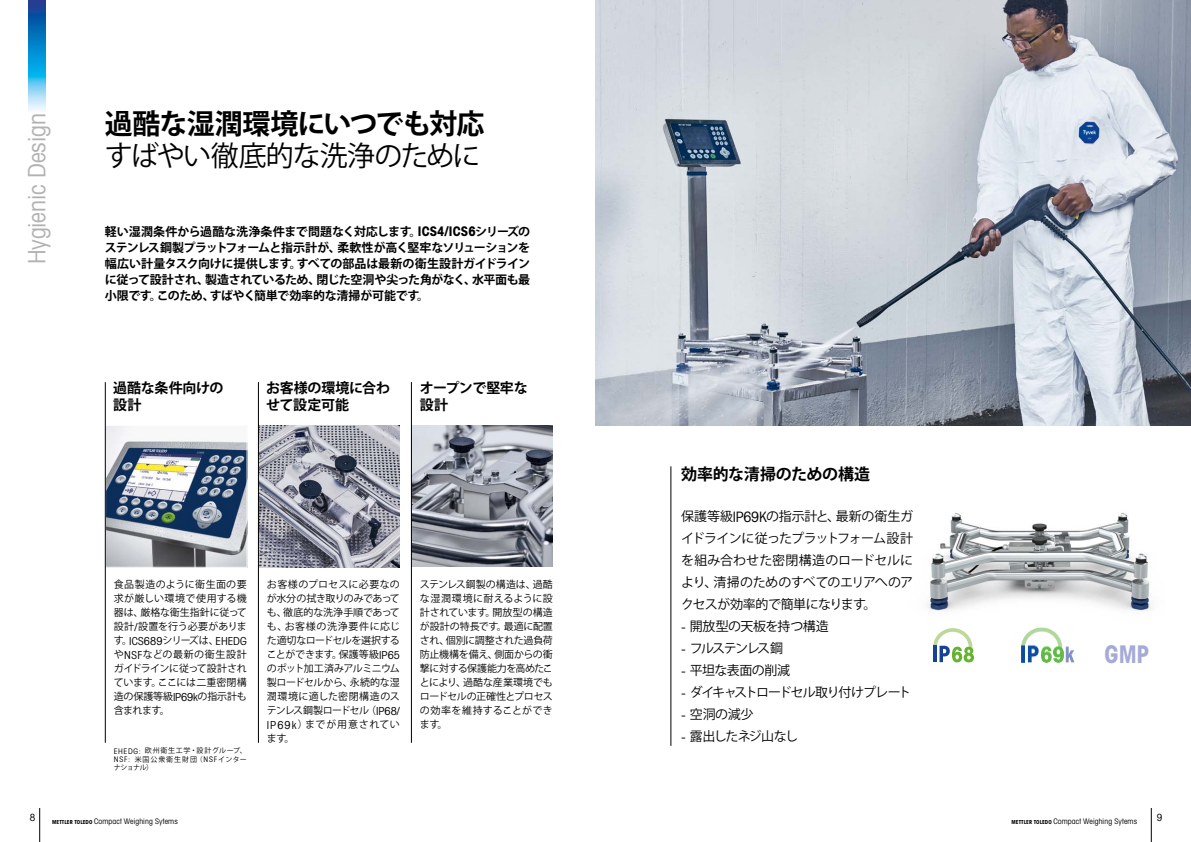
<style>
.page{position:relative;width:1191px;height:842px;background:#fff}
.page>*{position:absolute;margin:0;border:0;box-sizing:border-box;transform-origin:0 0}
.t1{font:700 28px "Koz Go Pro";letter-spacing:-.035em;color:#000}
.t2{font:28px "Koz Go Pro";letter-spacing:-.045em;color:#000}
.t3{font:24.4px "Avant Gardefor MT Bd";color:#a5abd6;scale:.95 1}
.t4{font:24px "Avant Gardefor MT Bk";letter-spacing:-.01em;color:#b3b2b2}
.t5{font:700 16px "Koz Go Pro";letter-spacing:-.02em;color:#000}
.t6{font:700 14px/17px "Koz Go Pro";letter-spacing:-.02em;color:#000}
.t7{font:13px/22px "Koz Go Pro";letter-spacing:-.045em;color:#000;text-align:justify}
.t8{font:13px "Koz Go Pro";letter-spacing:-.09em;color:#000}
.t9{font:13px "Koz Go Pro";letter-spacing:-.08em;color:#000}
.t10{font:13px "Koz Go Pro";letter-spacing:-.125em;color:#000}
.t11{font:700 12px/16px "Koz Go Pro";letter-spacing:-.04em;color:#000;text-align:justify}
.t12{font:11px "Avant Gardefor MT Bk";letter-spacing:.015em;color:#000}
.t13{font:10px/14px "Koz Go Pro";letter-spacing:-.01em;color:#000;text-align:justify}
.t14{font:9.9px "Avant Gardefor MT Bk";color:#000}
.t15{font:7.7px "Avant Gardefor MT Bk";letter-spacing:.015em;color:#000}
.t16{font:7px/8.4px "Koz Go Pro";letter-spacing:.095em;color:#000;text-align:justify}
.s1{font-family:"Avant Gardefor MT Bd";font-weight:400;font-size:13.2px}
.s2{font-family:"Avant Gardefor MT Bk";font-size:11px}
.s3{font-family:"Koz Go Pro";font-size:10px}
.s4{font-family:"Avant Gardefor MT Bk";font-size:7.7px}
.s5{font-family:"Avant Gardefor MT Bk";font-size:14.3px}
.s6{font-family:"Avant Gardefor MT Bd";font-size:5.5px}
</style>
<div class="page">
<hr style="left:1151px;top:808px;width:1px;height:34px;background:#000">
<hr style="left:39px;top:808px;width:1px;height:34px;background:#000">
<img style="left:928px;top:513px;width:224px;height:102px">
<hr style="left:670px;top:466px;width:1px;height:280px;background:#000">
<img style="left:28px;top:0;width:17px;height:111px">
<img style="left:1021px;top:627px;width:54px;height:37px">
<svg style="left:933px;top:628px;width:41px;height:34px"></svg>
<img style="left:595px;top:0;width:596px;height:425px">
<img style="left:412px;top:425px;width:141px;height:142px">
<img style="left:259px;top:425px;width:141px;height:142px">
<img style="left:107px;top:427px;width:138px;height:138px">
<div style="left:105px;top:425px;width:142px;height:142px;border:1px solid #fff"></div>
<hr style="left:411px;top:382px;width:1px;height:361px;background:#000">
<hr style="left:258px;top:382px;width:1px;height:361px;background:#000">
<hr style="left:105px;top:382px;width:1px;height:361px;background:#000">
<h3 class="t4" style="left:22px;top:264px;width:152px;rotate:-90deg">Hygienic Design</h3>
<h1 class="t1" style="left:105px;top:106px;width:381px">過酷な湿潤環境にいつでも対応</h1>
<h1 class="t2" style="left:105px;top:138px;width:377px">すばやい徹底的な洗浄のために</h1>
<p class="t11" style="left:105px;top:224px;width:427px">軽い湿潤条件から過酷な洗浄条件まで問題なく対応します。<span class="s1">ICS4/ICS6</span>シリーズのステンレス鋼製プラットフォームと指示計が、柔軟性が高く堅牢なソリューションを幅広い計量タスク向けに提供します。すべての部品は最新の衛生設計ガイドラインに従って設計され、製造されているため、閉じた空洞や尖った角がなく、水平面も最小限です。このため、すばやく簡単で効率的な清掃が可能です。</p>
<h3 class="t6" style="left:113px;top:380px;width:112px">過酷な条件向けの設計</h3>
<h3 class="t6" style="left:266px;top:380px;width:126px">お客様の環境に合わせて設定可能</h3>
<h3 class="t6" style="left:420px;top:380px;width:109px">オープンで堅牢な設計</h3>
<p class="t13" style="left:114px;top:578px;width:135px">食品製造のように衛生面の要求が厳しい環境で使用する機器は、厳格な衛生指針に従って設計<span class="s2">/</span>設置を行う必要がありま</p>
<p class="t12" style="left:114px;top:634px;width:135px"><span class="s3">す。</span>ICS689<span class="s3">シリーズは、</span>EHEDG</p>
<p class="t13" style="left:114px;top:648px;width:135px">や<span class="s2">NSF</span>などの最新の衛生設計ガイドラインに従って設計されています。ここには二重密閉構造の保護等級<span class="s2">IP69k</span>の指示計も含まれます。</p>
<p class="t16" style="left:114px;top:747px;width:135px"><span class="s4">EHEDG:</span> 欧州衛生工学・設計グループ、<span class="s4">NSF:</span> 米国公衆衛生財団（<span class="s4">NSF</span>インターナショナル）</p>
<p class="t13" style="left:267px;top:578px;width:135px">お客様のプロセスに必要なのが水分の拭き取りのみであっても、徹底的な洗浄手順であっても、お客様の洗浄要件に応じた適切なロードセルを選択することができます。保護等級<span class="s2">IP65</span>のポット加工済みアルミニウム製ロードセルから、永続的な湿潤環境に適した密閉構造のステンレス鋼製ロードセル（<span class="s2">IP68/ IP69k</span>）までが用意されています。</p>
<p class="t13" style="left:420px;top:578px;width:135px">ステンレス鋼製の構造は、過酷な湿潤環境に耐えるように設計されています。開放型の構造が設計の特長です。最適に配置され、個別に調整された過負荷防止機構を備え、側面からの衝撃に対する保護能力を高めたことにより、過酷な産業環境でもロードセルの正確性とプロセスの効率を維持することができます。</p>
<h3 class="t5" style="left:681px;top:463px;width:190px">効率的な清掃のための構造</h3>
<h3 class="t7" style="left:681px;top:506px;width:233px">保護等級<span class="s5">IP69K</span>の指示計と、最新の衛生ガイドラインに従ったプラットフォーム設計を組み合わせた密閉構造のロードセルにより、清掃のためのすべてのエリアへのアクセスが効率的で簡単になります。</h3>
<h3 class="t7" style="left:681px;top:616px;width:149px"><span class="s5">-</span> 開放型の天板を持つ構造</h3>
<h3 class="t10" style="left:681px;top:640px;width:103px"><span class="s5">-</span> フルステンレス鋼</h3>
<h3 class="t7" style="left:681px;top:660px;width:110px"><span class="s5">-</span> 平坦な表面の削減</h3>
<h3 class="t8" style="left:681px;top:684px;width:232px"><span class="s5">-</span> ダイキャストロードセル取り付けプレート</h3>
<h3 class="t7" style="left:681px;top:704px;width:74px"><span class="s5">-</span> 空洞の減少</h3>
<h3 class="t9" style="left:681px;top:728px;width:118px"><span class="s5">-</span> 露出したネジ山なし</h3>
<h2 class="t3" style="left:1104px;top:639px;width:49px">GMP</h2>
<p class="t14" style="left:30px;top:811px;width:7px">8</p>
<p class="t14" style="left:1157px;top:811px;width:7px">9</p>
<p class="t15" style="left:52px;top:816px;width:127px"><span class="s6">METTLER TOLEDO</span> Compact Weighing Sytems</p>
<p class="t15" style="left:1011px;top:816px;width:127px"><span class="s6">METTLER TOLEDO</span> Compact Weighing Sytems</p>
</div>
